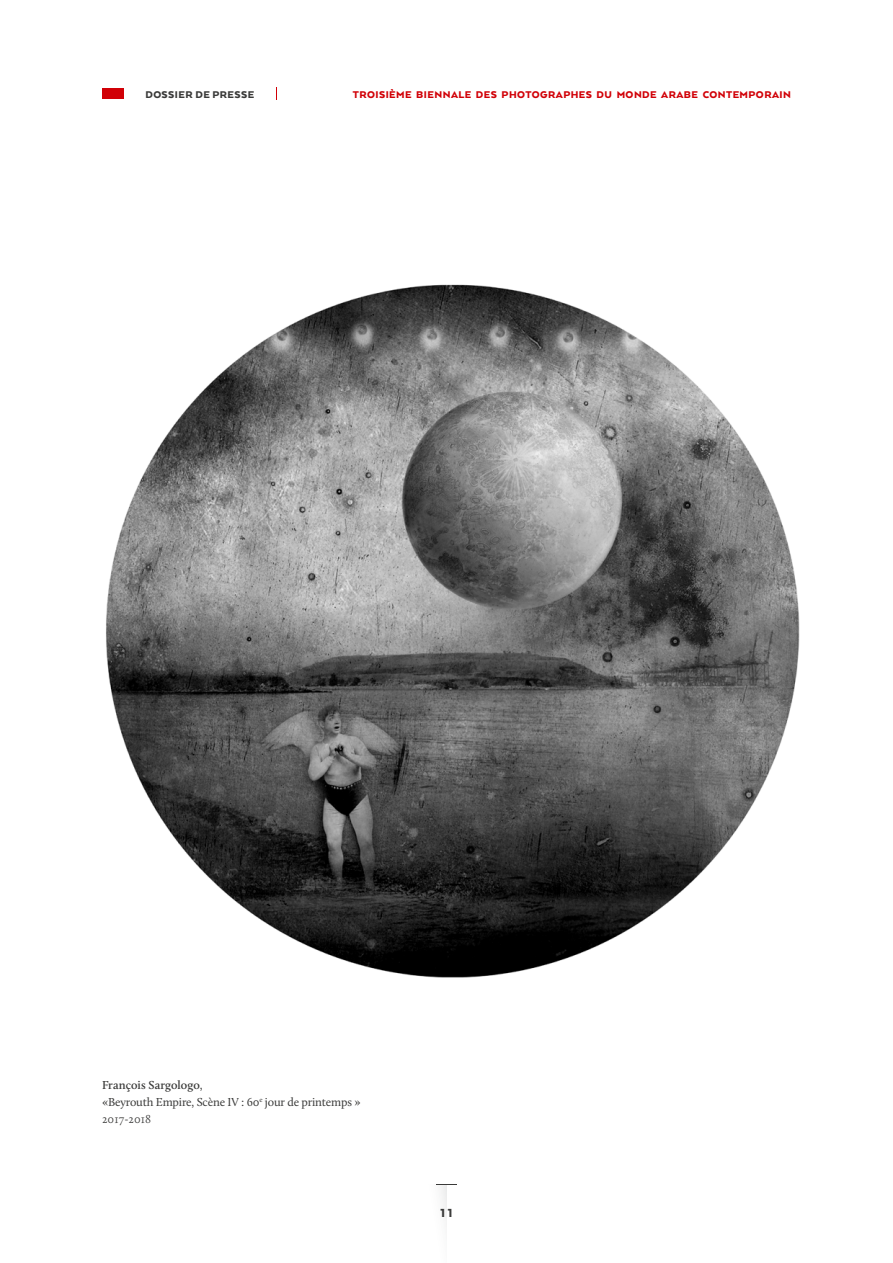
<style>
.page{position:relative;width:893px;height:1263px;background:#fff}
.page>*{position:absolute;margin:0;border:0;box-sizing:border-box;transform-origin:0 0}
.t1{font:900 13.5px "Arquitecta";color:#3a3a39}
.t2{font:12px/17px "Calluna";letter-spacing:-.015em;color:#3a3a39}
.t3{font:900 11.25px "Arquitecta";letter-spacing:.04em;color:#d10007}
.t4{font:900 11.25px "Arquitecta";letter-spacing:.04em;color:#3a3a39}
.s1{font-weight:600}
.s2{font-weight:300}
</style>
<div class="page">
<div style="left:102px;top:88px;width:21px;height:11px;background:#d10007"></div>
<svg style="left:436px;top:1184px;width:21px;height:1px"></svg>
<img style="left:106px;top:284px;width:694px;height:694px">
<p class="t4" style="left:145px;top:87px;width:110px">DOSSIER DE PRESSE</p>
<p class="t3" style="left:353px;top:87px;width:440px">TROISIÈME BIENNALE DES PHOTOGRAPHES DU MONDE ARABE CONTEMPORAIN</p>
<p class="t2" style="left:102px;top:1076px;width:260px"><span class="s1">François Sargologo</span>,<br>«Beyrouth Empire, Scène IV : 60<sup>e</sup> jour de printemps »<br><span class="s2">2017-2018</span></p>
<p class="t1" style="left:440px;top:1204px;width:14px">11</p>
</div>
